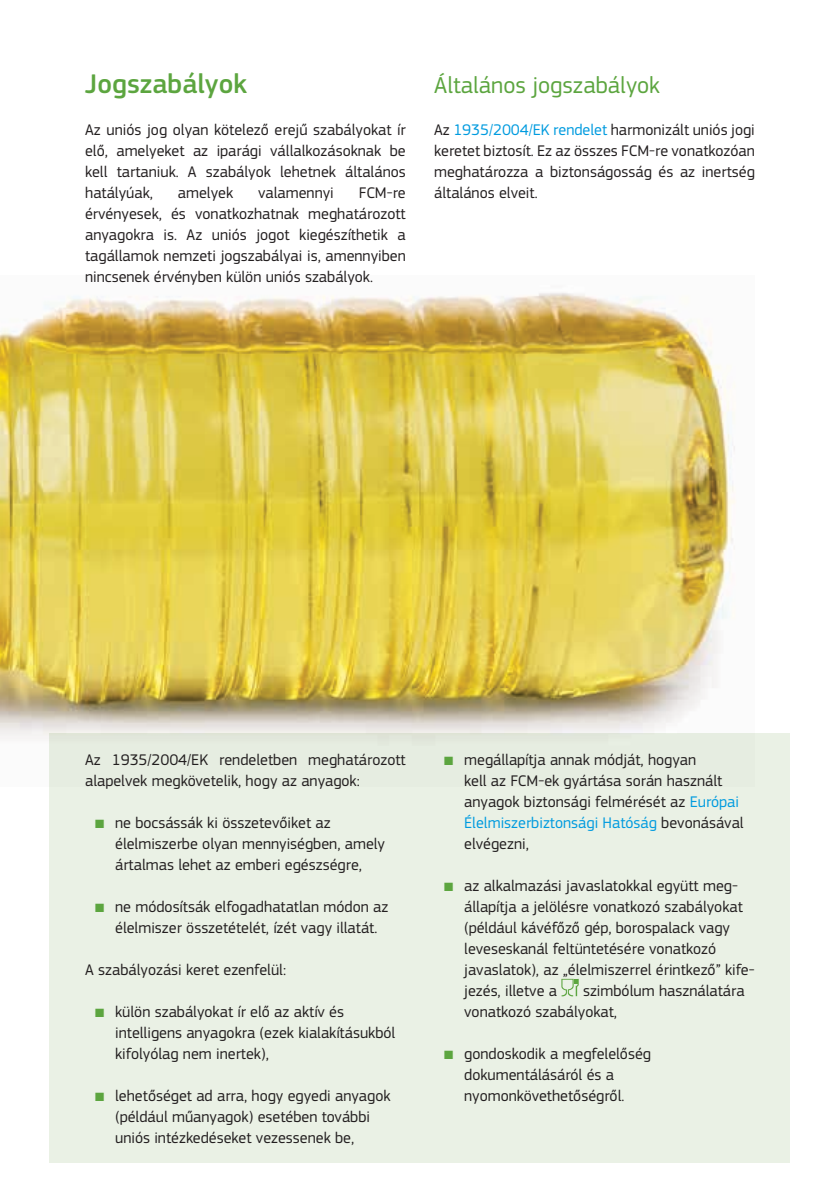
<style>
.page{position:relative;width:840px;height:1191px;background:#fff}
.page>*{position:absolute;margin:0;border:0;box-sizing:border-box;transform-origin:0 0}
.t1{font:500 28px "EC Square Sans Pro";color:#5ca53f}
.t2{font:24px "EC Square Sans Pro";color:#5ca53f}
.t3{font:16px/21px "EC Square Sans Pro";color:#231f20}
.s1{color:#009bdf}
.s2{color:#5ca53f}
</style>
<div class="page">
<img style="left:0;top:292px;width:735px;height:494px">
<div style="left:50px;top:732px;width:739px;height:430px;background:#eaf1e5"></div>
<hr style="left:839px;top:0;width:1px;height:193px;background:#5ca53f">
<svg style="left:561px;top:978px;width:17px;height:18px"></svg>
<h1 class="t1" style="left:85px;top:67px;width:163px">Jogszabályok</h1>
<p class="t3" style="left:85px;top:119px;width:322px;text-align:justify">Az uniós jog olyan kötelező erejű szabályokat ír elő, amelyeket az iparági vállalkozásoknak be kell tartaniuk. A szabályok lehetnek általános hatályúak,</p>
<p class="t3" style="left:178px;top:182px;width:57px">amelyek</p>
<p class="t3" style="left:258px;top:182px;width:77px">valamennyi</p>
<p class="t3" style="left:85px;top:182px;width:322px;text-align:justify;text-indent:273px">FCM-re érvényesek, és vonatkozhatnak meghatározott anyagokra is. Az uniós jogot kiegészíthetik a tagállamok nemzeti jogszabályai is, amennyiben nincsenek érvényben külön uniós szabályok.</p>
<h2 class="t2" style="left:434px;top:71px;width:227px">Általános jogszabályok</h2>
<p class="t3" style="left:434px;top:119px;width:322px;text-align:justify">Az <span class="s1">1935/2004/EK rendelet</span> harmonizált uniós jogi keretet biztosít. Ez az összes FCM-re vonatkozóan meghatározza a biztonságosság és az inertség általános elveit.</p>
<p class="t3" style="left:85px;top:749px;width:322px">Az 1935/2004/EK rendeletben meghatározott alapelvek megkövetelik, hogy az anyagok:</p>
<p class="t3" style="left:115px;top:812px;width:271px;text-indent:-20px"><span class="s2">■</span> ne bocsássák ki összetevőiket az élelmiszerbe olyan mennyiségben, amely ártalmas lehet az emberi egészségre,</p>
<p class="t3" style="left:95px;top:896px;width:294px;text-align:center"><span class="s2">■</span> ne módosítsák elfogadhatatlan módon az élelmiszer összetételét, ízét vagy illatát.</p>
<p class="t3" style="left:85px;top:959px;width:202px">A szabályozási keret ezenfelül:</p>
<p class="t3" style="left:115px;top:1001px;width:281px;text-indent:-20px"><span class="s2">■</span> külön szabályokat ír elő az aktív és intelligens anyagokra (ezek kialakításukból kifolyólag nem inertek),</p>
<p class="t3" style="left:115px;top:1085px;width:277px;text-indent:-20px"><span class="s2">■</span> lehetőséget ad arra, hogy egyedi anyagok (például műanyagok) esetében további uniós intézkedéseket vezessenek be,</p>
<p class="t3" style="left:464px;top:749px;width:281px;text-indent:-20px"><span class="s2">■</span> megállapítja annak módját, hogyan<br>kell az FCM-ek gyártása során használt anyagok biztonsági felmérését az <span class="s1">Európai Élelmiszerbiztonsági Hatóság</span> bevonásával elvégezni,</p>
<p class="t3" style="left:464px;top:875px;width:292px;text-indent:-20px"><span class="s2">■</span> az alkalmazási javaslatokkal együtt meg&shy;állapítja a jelölésre vonatkozó szabályokat (például kávéfőző gép, borospalack vagy leveseskanál feltüntetésére vonatkozó javaslatok), az „élelmiszerrel érintkező” kife&shy;jezés, illetve a</p>
<p class="t3" style="left:464px;top:980px;width:282px;text-indent:119px">szimbólum használatára vonatkozó szabályokat,</p>
<p class="t3" style="left:464px;top:1043px;width:188px;text-indent:-20px"><span class="s2">■</span> gondoskodik a megfelelőség dokumentálásáról és a nyomonkövethetőségről.</p>
</div>
